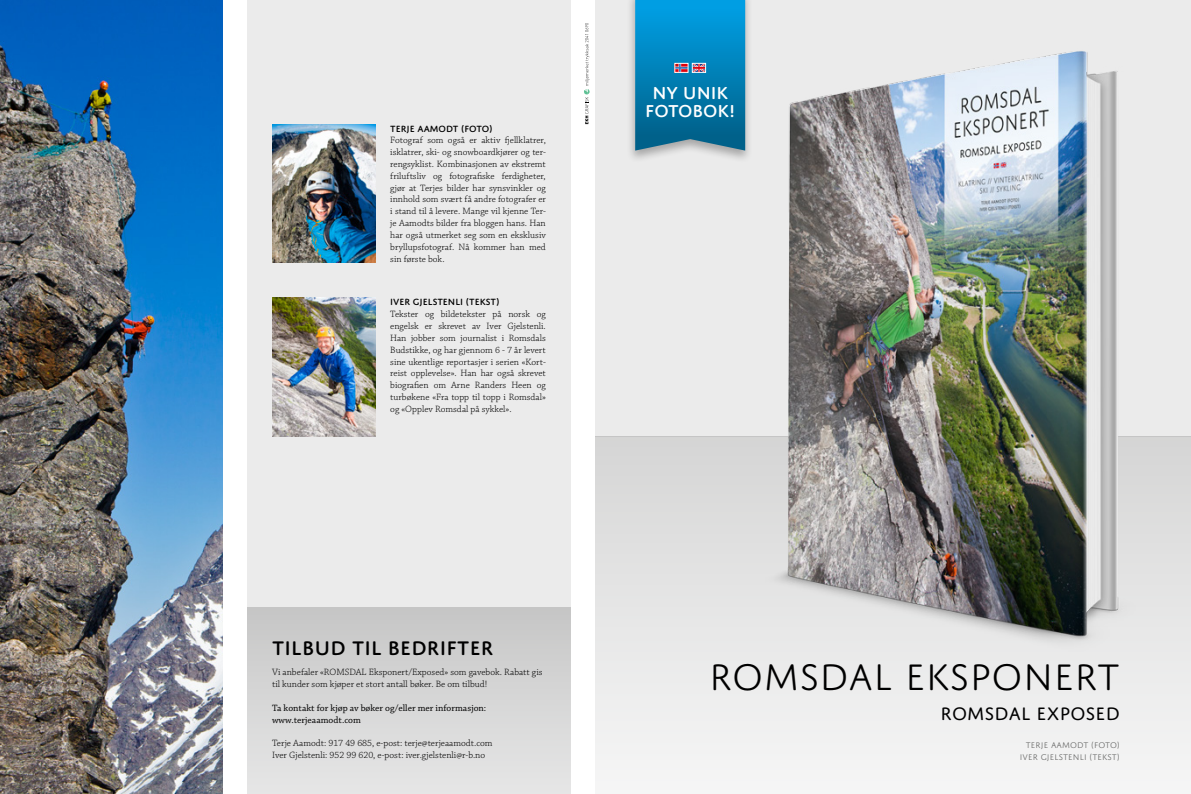
<style>
.page{position:relative;width:1191px;height:794px;background:#fff}
.page>*{position:absolute;margin:0;border:0;box-sizing:border-box;transform-origin:0 0}
.t1{font:300 39.38px "Domus Titling";letter-spacing:.01em;color:#000}
.t2{font:500 21px "Domus Titling";letter-spacing:.01em;color:#000}
.t3{font:19.25px "Domus Titling";letter-spacing:.01em;color:#000}
.t4{font:500 18.46px/18.7px "Domus Titling";letter-spacing:-.005em;color:#fff;text-align:center}
.t5{font:300 9.62px/11.8px "Chaparral Pro";color:#000;text-align:justify}
.t6{font:9.62px/11.8px "Chaparral Pro";color:#000}
.t7{font:500 9.62px "Domus Titling";color:#000}
.t8{font:300 8.75px/12px "Domus Titling";letter-spacing:.01em;color:#626261;text-align:right}
</style>
<div class="page">
<div style="left:247px;top:0;width:323px;height:794px;background:#ebebeb"></div>
<div style="left:595px;top:0;width:596px;height:437px;background:#ebebeb"></div>
<div style="left:595px;top:437px;width:596px;height:357px;background:linear-gradient(to bottom,#d5d5d5,#f6f6f7)"></div>
<div style="left:247px;top:608px;width:323px;height:186px;background:linear-gradient(to bottom,#c6c6c6,#e6e6e7)"></div>
<img style="left:718px;top:51px;width:462px;height:623px">
<div style="left:626px;top:0;width:127px;height:163px;background:#000;opacity:.3"></div>
<svg style="left:635px;top:0;width:110px;height:151px"></svg>
<img style="left:272px;top:124px;width:104px;height:138px">
<img style="left:272px;top:298px;width:104px;height:138px">
<svg style="left:584px;top:23px;width:5px;height:101px"></svg>
<img style="left:0;top:0;width:222px;height:794px">
<p class="t7" style="left:390px;top:123px;width:104px">TERJE AAMODT (FOTO)</p>
<p class="t5" style="left:390px;top:135px;width:157px">Fotograf som også er aktiv fjellklatrer, isklatrer, ski- og snowboardkjører og ter&shy;rengsyklist. Kombinasjonen av ekstremt friluftsliv og fotografiske ferdigheter, gjør at Terjes bilder har synsvinkler og innhold som svært få andre fotografer er i stand til å levere. Mange vil kjenne Ter&shy;je Aamodts bilder fra bloggen hans. Han har også utmerket seg som en eksklusiv bryllupsfotograf. Nå kommer han med sin første bok.</p>
<p class="t7" style="left:390px;top:297px;width:111px">IVER GJELSTENLI (TEKST)</p>
<p class="t5" style="left:390px;top:309px;width:157px">Tekster og bildetekster på norsk og engelsk er skrevet av Iver Gjelstenli.<br>Han jobber som journalist i Romsdals Budstikke, og har gjennom 6 - 7 år levert sine ukentlige reportasjer i serien «Kort&shy;reist opplevelse». Han har også skrevet biografien om Arne Randers Heen og turbøkene «Fra topp til topp i Romsdal» og «Opplev Romsdal på sykkel».</p>
<h2 class="t2" style="left:272px;top:636px;width:223px">TILBUD TIL BEDRIFTER</h2>
<p class="t5" style="left:272px;top:666px;width:272px">Vi anbefaler «ROMSDAL Eksponert/Exposed» som gavebok. Rabatt gis til kunder som kjøper et stort antall bøker. Be om tilbud!</p>
<p class="t6" style="left:272px;top:702px;width:216px">Ta kontakt for kjøp av bøker og/eller mer informasjon: www.terjeaamodt.com</p>
<p class="t5" style="left:272px;top:737px;width:222px">Terje Aamodt: 917 49 685, e-post: terje@terjeaamodt.com<br>Iver Gjelstenli: 952 99 620, e-post: iver.gjelstenli@r-b.no</p>
<h3 class="t4" style="left:645px;top:83px;width:91px">NY UNIK<br>FOTOBOK!</h3>
<h1 class="t1" style="left:709px;top:655px;width:412px">ROMSDAL EKSPONERT</h1>
<h3 class="t3" style="left:940px;top:702px;width:181px">ROMSDAL EXPOSED</h3>
<p class="t8" style="left:1020px;top:739px;width:101px">TERJE AAMODT (FOTO)<br>IVER GJELSTENLI (TEKST)</p>
</div>
